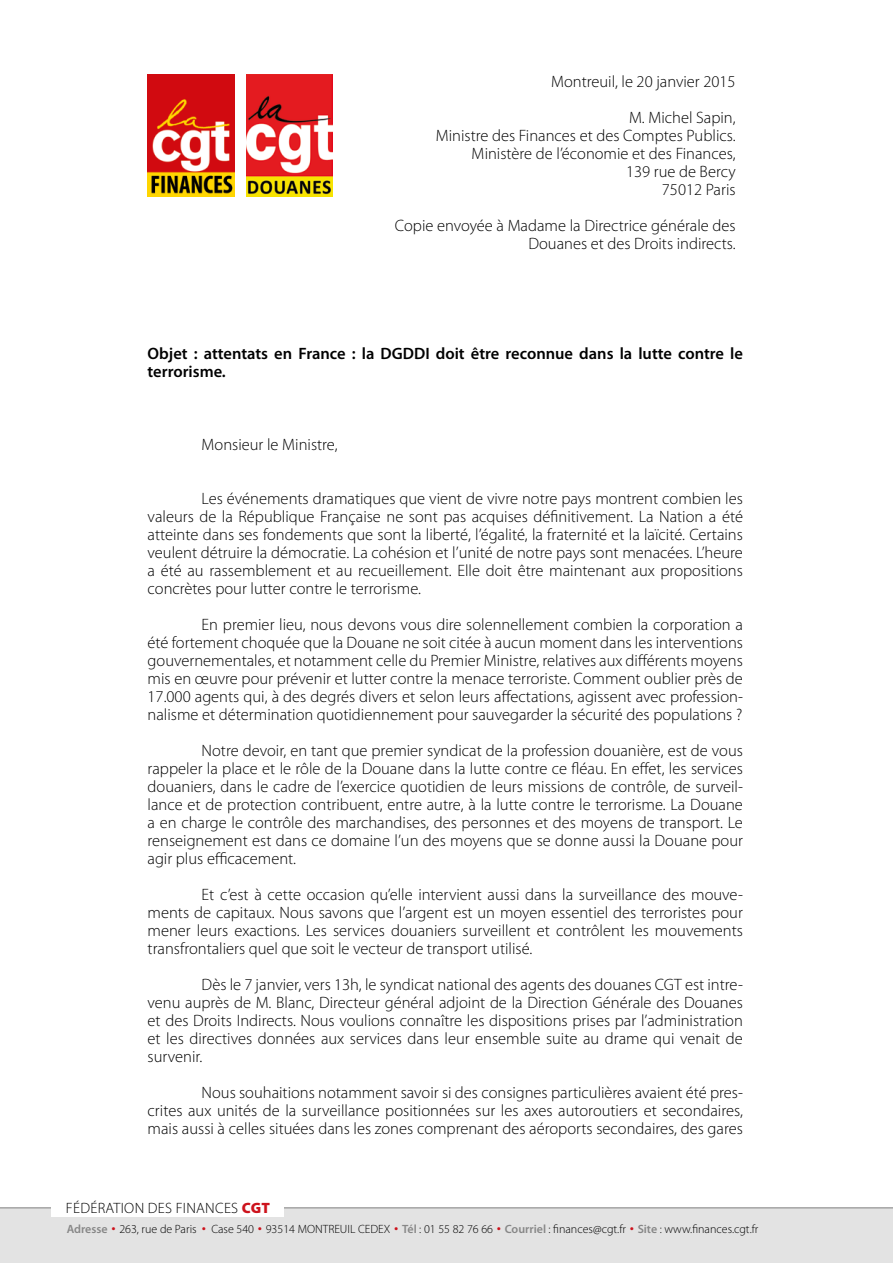
<style>
.page{position:relative;width:893px;height:1263px;background:#fff}
.page>*{position:absolute;margin:0;border:0;box-sizing:border-box;transform-origin:0 0}
.DEFAUT{font:300 16.5px/18px "Myriad Pro";color:#000;text-align:justify}
.DEFAUT-2{font:600 16.5px/18px "Myriad Pro";color:#000}
.DEFAUT-3{font:300 15px "Myriad Pro";letter-spacing:.02em;color:#000}
.DEFAUT-4{font:300 12px "Myriad Pro";color:#000}
.s1{font-weight:900;color:#cd131d}
.s2{font-weight:600;color:#878787}
.s3{font-family:"Arial";font-weight:400;color:#cd131d}
</style>
<div class="page">
<div style="left:0;top:1207px;width:893px;height:56px;background:#e3e3e3"></div>
<div style="left:52px;top:1198px;width:232px;height:19px;background:#fff"></div>
<img style="left:148px;top:74px;width:86px;height:122px">
<img style="left:246px;top:74px;width:87px;height:122px">
<p class="DEFAUT" style="left:551px;top:72px;width:186px">Montreuil, le 20 janvier 2015</p>
<p class="DEFAUT" style="left:629px;top:108px;width:108px">M. Michel Sapin,</p>
<p class="DEFAUT" style="left:436px;top:126px;width:301px">Ministre des Finances et des Comptes Publics.</p>
<p class="DEFAUT" style="left:472px;top:144px;width:266px">Ministère de l’économie et des Finances,</p>
<p class="DEFAUT" style="left:626px;top:162px;width:111px">139 rue de Bercy</p>
<p class="DEFAUT" style="left:662px;top:180px;width:75px">75012 Paris</p>
<p class="DEFAUT" style="left:395px;top:216px;width:342px;text-align:right">Copie envoyée à Madame la Directrice générale des<br>Douanes et des Droits indirects.</p>
<p class="DEFAUT-2" style="left:148px;top:344px;width:597px">Objet : attentats en France : la DGDDI doit être reconnue dans la lutte contre le terrorisme.</p>
<p class="DEFAUT" style="left:202px;top:435px;width:138px">Monsieur le Ministre,</p>
<p class="DEFAUT" style="left:148px;top:489px;width:597px;text-indent:54px">Les événements dramatiques que vient de vivre notre pays montrent combien les valeurs de la République Française ne sont pas acquises définitivement. La Nation a été atteinte dans ses fondements que sont la liberté, l’égalité, la fraternité et la laïcité. Certains veulent détruire la démocratie. La cohésion et l’unité de notre pays sont menacées. L’heure a été au rassemblement et au recueillement. Elle doit être maintenant aux propositions concrètes pour lutter contre le terrorisme.</p>
<p class="DEFAUT" style="left:148px;top:615px;width:597px;text-indent:54px">En premier lieu, nous devons vous dire solennellement combien la corporation a été fortement choquée que la Douane ne soit citée à aucun moment dans les interventions gouvernementales, et notamment celle du Premier Ministre, relatives aux différents moyens mis en œuvre pour prévenir et lutter contre la menace terroriste. Comment oublier près de 17.000 agents qui, à des degrés divers et selon leurs affectations, agissent avec profession&shy;nalisme et détermination quotidiennement pour sauvegarder la sécurité des populations ?</p>
<p class="DEFAUT" style="left:148px;top:741px;width:597px;text-indent:54px">Notre devoir, en tant que premier syndicat de la profession douanière, est de vous rappeler la place et le rôle de la Douane dans la lutte contre ce fléau. En effet, les services douaniers, dans le cadre de l’exercice quotidien de leurs missions de contrôle, de surveil&shy;lance et de protection contribuent, entre autre, à la lutte contre le terrorisme. La Douane a en charge le contrôle des marchandises, des personnes et des moyens de transport. Le renseignement est dans ce domaine l’un des moyens que se donne aussi la Douane pour agir plus efficacement.</p>
<p class="DEFAUT" style="left:148px;top:885px;width:597px;text-indent:54px">Et c’est à cette occasion qu’elle intervient aussi dans la surveillance des mouve&shy;ments de capitaux. Nous savons que l’argent est un moyen essentiel des terroristes pour mener leurs exactions. Les services douaniers surveillent et contrôlent les mouvements transfrontaliers quel que soit le vecteur de transport utilisé.</p>
<p class="DEFAUT" style="left:148px;top:975px;width:597px;text-indent:54px">Dès le 7 janvier, vers 13h, le syndicat national des agents des douanes CGT est intre&shy;venu auprès de M. Blanc, Directeur général adjoint de la Direction Générale des Douanes et des Droits Indirects. Nous voulions connaître les dispositions prises par l’administration et les directives données aux services dans leur ensemble suite au drame qui venait de survenir.</p>
<p class="DEFAUT" style="left:148px;top:1083px;width:597px;text-indent:54px">Nous souhaitions notamment savoir si des consignes particulières avaient été pres&shy;crites aux unités de la surveillance positionnées sur les axes autoroutiers et secondaires, mais aussi à celles situées dans les zones comprenant des aéroports secondaires, des gares</p>
<p class="DEFAUT-3" style="left:66px;top:1199px;width:206px">FÉDÉRATION DES FINANCES <span class="s1">CGT</span></p>
<p class="DEFAUT-4" style="left:67px;top:1222px;width:693px"><span class="s2">Adresse</span> <span class="s3">•</span> 263, rue de Paris <span class="s3">•</span> Case 540 <span class="s3">•</span> 93514 MONTREUIL CEDEX <span class="s3">•</span> <span class="s2">Tél</span> : 01 55 82 76 66 <span class="s3">•</span> <span class="s2">Courriel</span> : finances@cgt.fr <span class="s3">•</span> <span class="s2">Site</span> : www.finances.cgt.fr</p>
</div>
